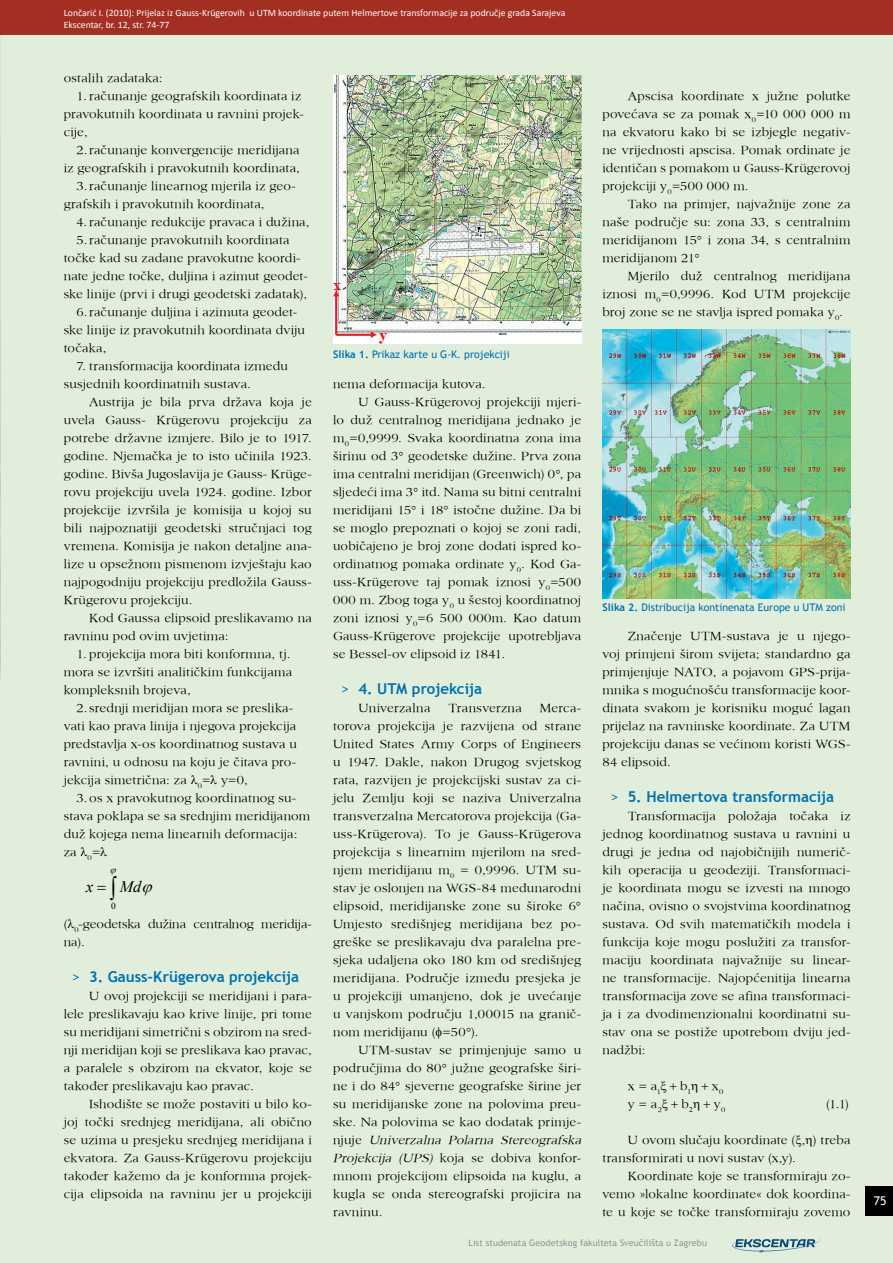
<style>
.page{position:relative;width:893px;height:1263px;background:#e1eedc}
.page>*{position:absolute;margin:0;border:0;box-sizing:border-box;transform-origin:0 0}
.t1{font:italic 16.2px "Times New Roman";color:#000}
.t2{font:700 15px "Trebuchet MS";color:#0071ae}
.t3{font:12.75px/18px "Sanford";letter-spacing:.01em;color:#000;text-align:justify}
.t4{font:12px "Trebuchet MS";color:#fff}
.t5{font:10.5px "Trebuchet MS";color:#0071ae}
.t6{font:9.75px/11.7px "Calibri";color:#fff}
.t7{font:9.3px "Times New Roman";color:#000}
.t8{font:9px "Trebuchet MS";letter-spacing:.01em;color:#939598}
.s1{font-weight:400}
.s2{font-weight:700}
.s3{font-style:italic}
</style>
<div class="page">
<div style="left:865px;top:1186px;width:28px;height:30px;background:#000"></div>
<img style="left:745px;top:1233px;width:75px;height:11px">
<svg style="left:735px;top:1239px;width:80px;height:13px"></svg>
<hr style="left:0;top:0;width:1px;height:679px;background:#5987c5">
<img style="left:0;top:135px;width:1px;height:544px">
<img style="left:333px;top:76px;width:248px;height:267px">
<img style="left:602px;top:329px;width:248px;height:269px">
<div style="left:0;top:0;width:893px;height:34px;background:#a32e22"></div>
<p class="t6" style="left:64px;top:6px;width:503px">Lončarić I. (2010): Prijelaz iz Gauss-Krügerovih u UTM koordinate putem Helmertove transformacije za područje grada Sarajeva<br>Ekscentar, br. 12, str. 74-77</p>
<p class="t3" style="left:64px;top:68px;width:100px">ostalih zadataka:</p>
<p class="t3" style="left:64px;top:86px;width:241px;text-align:left;text-indent:13px">1. računanje geografskih koordinata iz pravokutnih koordinata u ravnini projek&shy;cije,</p>
<p class="t3" style="left:77px;top:140px;width:225px">2.računanje konvergencije meridijana</p>
<p class="t3" style="left:64px;top:158px;width:238px">iz geografskih i pravokutnih koordinata,</p>
<p class="t3" style="left:77px;top:176px;width:221px">3.računanje linearnog mjerila iz geo-</p>
<p class="t3" style="left:64px;top:194px;width:202px">grafskih i pravokutnih koordinata,</p>
<p class="t3" style="left:76px;top:212px;width:235px">4.računanje redukcije pravaca i dužina,</p>
<p class="t3" style="left:76px;top:230px;width:215px">5.računanje pravokutnih koordinata</p>
<p class="t3" style="left:64px;top:248px;width:238px">točke kad su zadane pravokutne koordi-</p>
<p class="t3" style="left:64px;top:266px;width:246px">nate jedne točke, duljina i azimut geodet-</p>
<p class="t3" style="left:64px;top:284px;width:245px">ske linije (prvi i drugi geodetski zadatak),</p>
<p class="t3" style="left:76px;top:302px;width:222px">6.računanje duljina i azimuta geodet-</p>
<p class="t3" style="left:64px;top:320px;width:243px">ske linije iz pravokutnih koordinata dviju</p>
<p class="t3" style="left:64px;top:338px;width:44px">točaka,</p>
<p class="t3" style="left:64px;top:356px;width:226px;text-indent:13px">7. transformacija koordinata između susjednih koordinatnih sustava.</p>
<p class="t3" style="left:64px;top:392px;width:250px;text-indent:26px">Austrija je bila prva država koja je uvela Gauss- Krügerovu projekciju za potrebe državne izmjere. Bilo je to 1917. godine. Njemačka je to isto učinila 1923. godine. Bivša Jugoslavija je Gauss- Krüge&shy;rovu projekciju uvela 1924. godine. Izbor projekcije izvršila je komisija u kojoj su bili najpoznatiji geodetski stručnjaci tog vremena. Komisija je nakon detaljne ana&shy;lize u opsežnom pismenom izvještaju kao najpogodniju projekciju predložila Gauss-Krügerovu projekciju.</p>
<p class="t3" style="left:64px;top:608px;width:250px;text-indent:26px">Kod Gaussa elipsoid preslikavamo na ravninu pod ovim uvjetima:</p>
<p class="t3" style="left:64px;top:644px;width:230px;text-align:left;text-indent:13px">1. projekcija mora biti konformna, tj. mora se izvršiti analitičkim funkcijama kompleksnih brojeva,</p>
<p class="t3" style="left:64px;top:698px;width:235px;text-align:left;text-indent:13px">2. srednji meridijan mora se preslika&shy;vati kao prava linija i njegova projekcija predstavlja x-os koordinatnog sustava u ravnini, u odnosu na koju je čitava pro&shy;jekcija simetrična: za <sub>0</sub>= y=0,</p>
<p class="t3" style="left:64px;top:788px;width:248px;text-align:left;text-indent:13px">3.os x pravokutnog koordinatnog su&shy;stava poklapa se sa srednjim meridijanom duž kojega nema linearnih deformacija: za <sub>0</sub>=</p>
<p class="t1" style="left:86px;top:875px;width:9px">x</p>
<p class="t1" style="left:120px;top:875px;width:23px">Md</p>
<p class="t7" style="left:111px;top:900px;width:6px">0</p>
<p class="t3" style="left:64px;top:914px;width:250px">( <sub>0</sub>-geodetska dužina centralnog meridija&shy;na).</p>
<p class="t2" style="left:72px;top:967px;width:228px"><span class="s1">&gt;</span> 3. Gauss-Krügerova projekcija</p>
<p class="t3" style="left:64px;top:986px;width:250px;text-indent:26px">U ovoj projekciji se meridijani i para&shy;lele preslikavaju kao krive linije, pri tome su meridijani simetrični s obzirom na sred&shy;nji meridijan koji se preslikava kao pravac, a paralele s obzirom na ekvator, koje se također preslikavaju kao pravac.</p>
<p class="t3" style="left:64px;top:1094px;width:250px;text-indent:26px">Ishodište se može postaviti u bilo ko&shy;joj točki srednjeg meridijana, ali obično se uzima u presjeku srednjeg meridijana i ekvatora. Za Gauss-Krügerovu projekciju također kažemo da je konformna projek&shy;cija elipsoida na ravninu jer u projekciji</p>
<p class="t5" style="left:333px;top:348px;width:178px"><span class="s2">Slika 1.</span> Prikaz karte u G-K. projekciji</p>
<p class="t3" style="left:333px;top:374px;width:154px">nema deformacija kutova.</p>
<p class="t3" style="left:359px;top:392px;width:224px">U Gauss-Krügerovoj projekciji mjeri-</p>
<p class="t3" style="left:333px;top:410px;width:250px">lo duž centralnog meridijana jednako je</p>
<p class="t3" style="left:333px;top:428px;width:249px">m<sub>0</sub>=0,9999. Svaka koordinatna zona ima</p>
<p class="t3" style="left:333px;top:446px;width:250px">širinu od 3° geodetske dužine. Prva zona</p>
<p class="t3" style="left:333px;top:464px;width:250px">ima centralni meridijan (Greenwich) 0°, pa</p>
<p class="t3" style="left:333px;top:482px;width:250px">sljedeći ima 3° itd. Nama su bitni centralni</p>
<p class="t3" style="left:333px;top:500px;width:250px">meridijani 15° i 18° istočne dužine. Da bi</p>
<p class="t3" style="left:333px;top:518px;width:250px">se moglo prepoznati o kojoj se zoni radi,</p>
<p class="t3" style="left:333px;top:536px;width:250px">uobičajeno je broj zone dodati ispred ko-</p>
<p class="t3" style="left:333px;top:554px;width:250px">ordinatnog pomaka ordinate y<sub>0</sub>. Kod Ga-</p>
<p class="t3" style="left:333px;top:572px;width:250px">uss-Krügerove taj pomak iznosi y<sub>0</sub>=500</p>
<p class="t3" style="left:333px;top:590px;width:250px">000 m. Zbog toga y<sub>0</sub> u šestoj koordinatnoj</p>
<p class="t3" style="left:333px;top:608px;width:249px">zoni iznosi y<sub>0</sub>=6 500 000m. Kao datum</p>
<p class="t3" style="left:333px;top:626px;width:250px">Gauss-Krügerove projekcije upotrebljava</p>
<p class="t3" style="left:333px;top:644px;width:174px">se Bessel-ov elipsoid iz 1841.</p>
<p class="t2" style="left:342px;top:679px;width:142px"><span class="s1">&gt;</span> 4. UTM projekcija</p>
<p class="t3" style="left:359px;top:698px;width:73px">Univerzalna</p>
<p class="t3" style="left:449px;top:698px;width:75px">Transverzna</p>
<p class="t3" style="left:333px;top:698px;width:250px;text-indent:207px">Merca&shy;torova projekcija je razvijena od strane United States Army Corps of Engineers u 1947. Dakle, nakon Drugog svjetskog rata, razvijen je projekcijski sustav za ci&shy;jelu Zemlju koji se naziva Univerzalna transverzalna Mercatorova projekcija (Ga&shy;uss-Krügerova). To je Gauss-Krügerova projekcija s linearnim mjerilom na sred&shy;njem meridijanu m<sub>0</sub> = 0,9996. UTM su&shy;stav je oslonjen na WGS-84 međunarodni elipsoid, meridijanske zone su široke 6° Umjesto središnjeg meridijana bez po&shy;greške se preslikavaju dva paralelna pre&shy;sjeka udaljena oko 180 km od središnjeg meridijana. Područje između presjeka je u projekciji umanjeno, dok je uvećanje u vanjskom području 1,00015 na granič&shy;nom meridijanu ( =50°).</p>
<p class="t3" style="left:333px;top:1040px;width:253px;text-align:left;text-indent:26px">UTM-sustav se primjenjuje samo u područjima do 80° južne geografske širi&shy;ne i do 84° sjeverne geografske širine jer su meridijanske zone na polovima preu&shy;ske. Na polovima se kao dodatak primje&shy;nj uj e <span class="s3">Univerzalna Polarna Stereografska Projekcija (UPS)</span> koja se dobiva konfor&shy;mnom projekcijom elipsoida na kuglu, a kugla se onda stereografski projicira na ravninu.</p>
<p class="t3" style="left:602px;top:86px;width:250px;text-indent:26px">Apscisa koordinate x južne polutke povećava se za pomak x<sub>0</sub>=10 000 000 m na ekvatoru kako bi se izbjegle negativ&shy;ne vrijednosti apscisa. Pomak ordinate je identičan s pomakom u Gauss-Krügerovoj projekciji y<sub>0</sub>=500 000 m.</p>
<p class="t3" style="left:602px;top:194px;width:250px;text-indent:26px">Tako na primjer, najvažnije zone za naše područje su: zona 33, s centralnim meridijanom 15° i zona 34, s centralnim meridijanom 21°</p>
<p class="t3" style="left:602px;top:266px;width:250px;text-indent:26px">Mjerilo duž centralnog meridijana iznosi m<sub>0</sub>=0,9996. Kod UTM projekcije broj zone se ne stavlja ispred pomaka y<sub>0</sub>.</p>
<p class="t5" style="left:602px;top:601px;width:245px"><span class="s2">Slika 2.</span> Distribucija kontinenata Europe u UTM zoni</p>
<p class="t3" style="left:602px;top:626px;width:250px;text-indent:26px">Značenje UTM-sustava je u njego&shy;voj primjeni širom svijeta; standardno ga primjenjuje NATO, a pojavom GPS-prija&shy;mnika s mogućnošću transformacije koor&shy;dinata svakom je korisniku moguć lagan prijelaz na ravninske koordinate. Za UTM projekciju danas se većinom koristi WGS-84 elipsoid.</p>
<p class="t2" style="left:611px;top:787px;width:225px"><span class="s1">&gt;</span> 5. Helmertova transformacija</p>
<p class="t3" style="left:602px;top:806px;width:250px;text-indent:26px">Transformacija položaja točaka iz jednog koordinatnog sustava u ravnini u drugi je jedna od najobičnijih numerič&shy;kih operacija u geodeziji. Transformaci&shy;je koordinata mogu se izvesti na mnogo načina, ovisno o svojstvima koordinatnog sustava. Od svih matematičkih modela i funkcija koje mogu poslužiti za transfor&shy;maciju koordinata najvažnije su linear&shy;ne transformacije. Najopćenitija linearna transformacija zove se afina transformaci&shy;ja i za dvodimenzionalni koordinatni su&shy;stav ona se postiže upotrebom dviju jed&shy;nadžbi:</p>
<p class="t3" style="left:628px;top:1076px;width:35px">x = a<sub>1</sub></p>
<p class="t3" style="left:680px;top:1076px;width:9px">b</p>
<p class="t3" style="left:712px;top:1076px;width:13px">x<sub>0</sub></p>
<p class="t3" style="left:628px;top:1094px;width:35px">y = a<sub>2</sub></p>
<p class="t3" style="left:681px;top:1094px;width:9px">b</p>
<p class="t3" style="left:714px;top:1094px;width:13px">y<sub>0</sub></p>
<p class="t3" style="left:826px;top:1094px;width:24px">(1.1)</p>
<p class="t3" style="left:602px;top:1130px;width:250px;text-indent:26px">U ovom slučaju koordinate ( , ) treba transformirati u novi sustav (x,y).</p>
<p class="t3" style="left:602px;top:1166px;width:250px;text-indent:26px">Koordinate koje se transformiraju zo&shy;vemo »lokalne koordinate« dok koordina&shy;te u koje se točke transformiraju zovemo</p>
<p class="t8" style="left:468px;top:1238px;width:240px">List studenata Geodetskog fakulteta Sveučilišta u Zagrebu</p>
<p class="t4" style="left:874px;top:1194px;width:14px">75</p>
</div>
